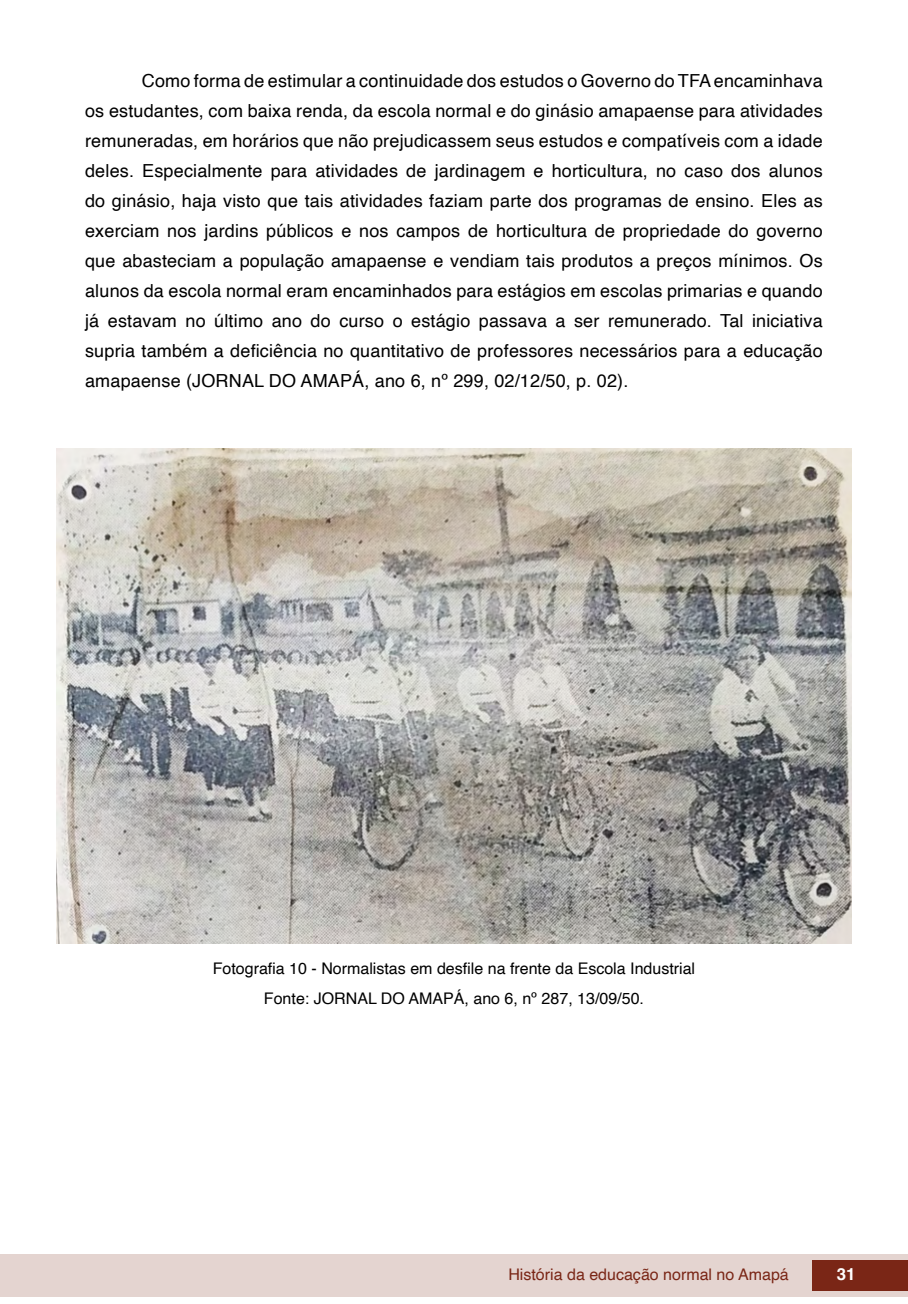
<style>
.page{position:relative;width:908px;height:1304px;background:#fff}
.page>*{position:absolute;margin:0;border:0;box-sizing:border-box;transform-origin:0 0}
.txt{font:18px/30px "Helvetica";letter-spacing:.01em;color:#000;text-align:justify}
.t1{font:700 16.8px "Helvetica";color:#fff}
.imagens_graf_tab{font:16px "Helvetica";color:#000}
.t2{font:16px "Helvetica";color:#7a2616}
</style>
<div class="page">
<div style="left:0;top:1254px;width:906px;height:43px;background:#e4d4d0"></div>
<div style="left:812px;top:1261px;width:95px;height:30px;background:#7a2616"></div>
<img style="left:57px;top:449px;width:793px;height:494px">
<p class="txt" style="left:85px;top:66px;width:738px;text-indent:57px">Como forma de estimular a continuidade dos estudos o Governo do TFA encaminhava os estudantes, com baixa renda, da escola normal e do ginásio amapaense para atividades remuneradas, em horários que não prejudicassem seus estudos e compatíveis com a idade deles. Especialmente para atividades de jardinagem e horticultura, no caso dos alunos do ginásio, haja visto que tais atividades faziam parte dos programas de ensino. Eles as exerciam nos jardins públicos e nos campos de horticultura de propriedade do governo que abasteciam a população amapaense e vendiam tais produtos a preços mínimos. Os alunos da escola normal eram encaminhados para estágios em escolas primarias e quando já estavam no último ano do curso o estágio passava a ser remunerado. Tal iniciativa supria também a deficiência no quantitativo de professores necessários para a educação amapaense (JORNAL DO AMAPÁ, ano 6, nº 299, 02/12/50, p. 02).</p>
<p class="imagens_graf_tab" style="left:213px;top:956px;width:483px">Fotografia 10 - Normalistas em desfile na frente da Escola Industrial</p>
<p class="imagens_graf_tab" style="left:264px;top:986px;width:381px">Fonte: JORNAL DO AMAPÁ, ano 6, nº 287, 13/09/50.</p>
<p class="t2" style="left:508px;top:1262px;width:282px">História da educação normal no Amapá</p>
<p class="t1" style="left:836px;top:1264px;width:20px">31</p>
</div>
